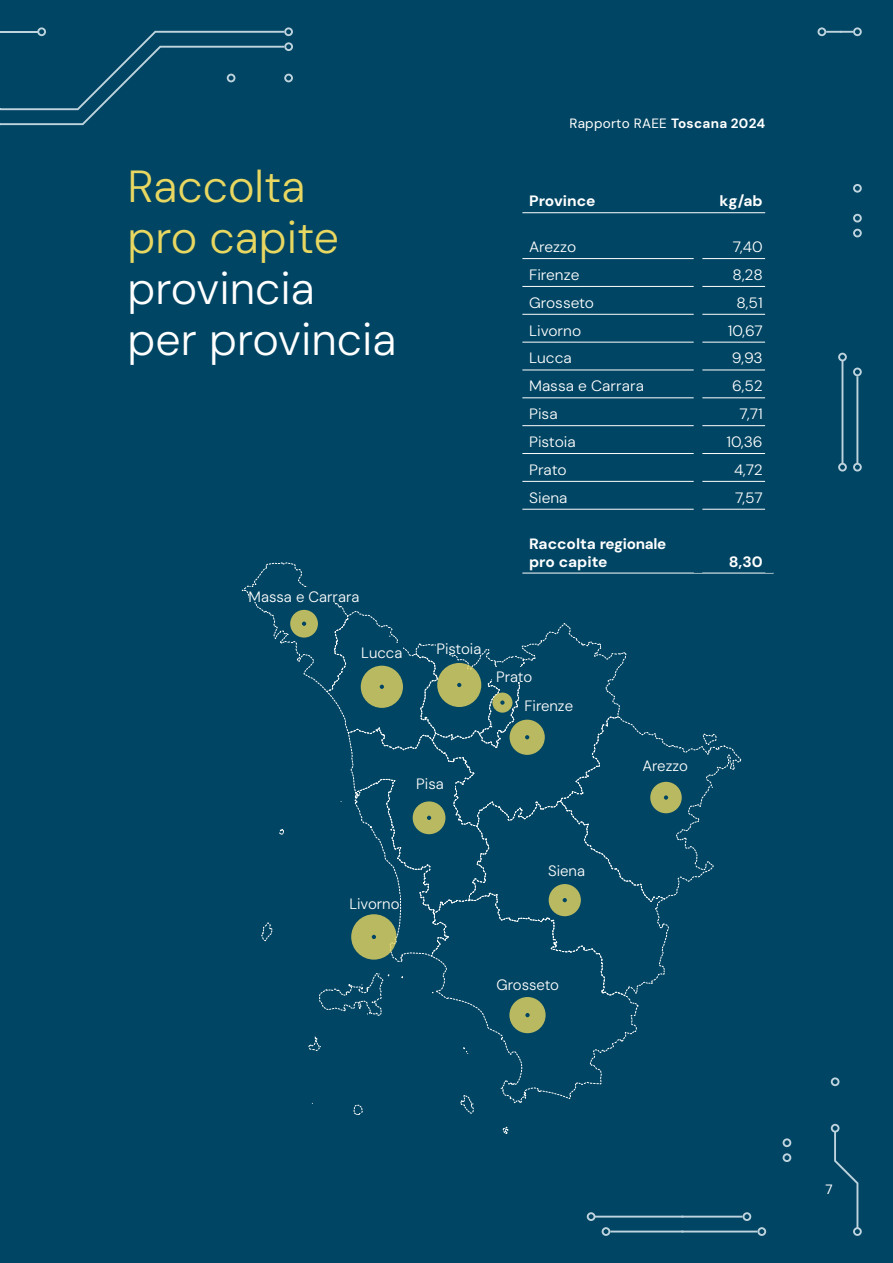
<style>
.page{position:relative;width:893px;height:1263px;background:#fff}
.page>*{position:absolute;margin:0;border:0;box-sizing:border-box;transform-origin:0 0}
.t1{font:300 45px/51px "DM Sans";color:#e8d761}
.t2{font:300 45px "DM Sans";color:#fff}
.t3{font:300 15px "DM Sans";color:#fff;scale:1.04 1}
.t4{font:300 15px "DM Sans";color:#fff}
.t5{font:700 15px "DM Sans";color:#fff;scale:1.04 1}
.t6{font:700 15px "DM Sans";letter-spacing:-.02em;color:#fff;scale:1.04 1}
.t7{font:13.5px "DM Sans";letter-spacing:.02em;color:#fff}
.s1{color:#fff}
.s2{font-weight:700}
</style>
<div class="page">
<div style="left:766px;top:0;width:127px;height:1263px;background:#004563"></div>
<svg style="left:853px;top:229px;width:9px;height:8px"></svg>
<svg style="left:853px;top:214px;width:9px;height:8px"></svg>
<svg style="left:853px;top:184px;width:9px;height:9px"></svg>
<svg style="left:838px;top:353px;width:9px;height:118px"></svg>
<svg style="left:853px;top:368px;width:9px;height:103px"></svg>
<svg style="left:831px;top:1077px;width:8px;height:9px"></svg>
<svg style="left:831px;top:1124px;width:31px;height:112px;background:#0f506c"></svg>
<svg style="left:783px;top:1138px;width:8px;height:9px"></svg>
<svg style="left:783px;top:1153px;width:8px;height:9px"></svg>
<svg style="left:817px;top:27px;width:45px;height:9px"></svg>
<div style="left:0;top:0;width:766px;height:1263px;background:#004563"></div>
<div style="left:249px;top:587px;width:110px;height:15px;background:#004563"></div>
<div style="left:361px;top:643px;width:41px;height:15px;background:#004563"></div>
<div style="left:436px;top:639px;width:45px;height:15px;background:#004563"></div>
<div style="left:492px;top:667px;width:45px;height:15px;background:#004563"></div>
<div style="left:525px;top:696px;width:48px;height:15px;background:#004563"></div>
<div style="left:641px;top:756px;width:48px;height:15px;background:#004563"></div>
<div style="left:406px;top:774px;width:48px;height:15px;background:#004563"></div>
<div style="left:542px;top:861px;width:49px;height:15px;background:#004563"></div>
<div style="left:496px;top:975px;width:63px;height:15px;background:#004563"></div>
<div style="left:349px;top:894px;width:51px;height:15px;background:#004563"></div>
<hr style="left:522px;top:258px;width:172px;height:1px;background:#fff">
<hr style="left:702px;top:258px;width:63px;height:1px;background:#fff">
<hr style="left:522px;top:286px;width:172px;height:1px;background:#fff">
<hr style="left:702px;top:286px;width:63px;height:1px;background:#fff">
<hr style="left:522px;top:314px;width:172px;height:1px;background:#fff">
<hr style="left:702px;top:314px;width:63px;height:1px;background:#fff">
<hr style="left:522px;top:342px;width:172px;height:1px;background:#fff">
<hr style="left:702px;top:342px;width:63px;height:1px;background:#fff">
<hr style="left:522px;top:370px;width:172px;height:1px;background:#fff">
<hr style="left:702px;top:370px;width:63px;height:1px;background:#fff">
<hr style="left:522px;top:398px;width:172px;height:1px;background:#fff">
<hr style="left:702px;top:398px;width:63px;height:1px;background:#fff">
<hr style="left:522px;top:425px;width:172px;height:1px;background:#fff">
<hr style="left:702px;top:425px;width:63px;height:1px;background:#fff">
<hr style="left:522px;top:453px;width:172px;height:1px;background:#fff">
<hr style="left:702px;top:453px;width:63px;height:1px;background:#fff">
<hr style="left:522px;top:481px;width:172px;height:1px;background:#fff">
<hr style="left:702px;top:481px;width:63px;height:1px;background:#fff">
<hr style="left:522px;top:509px;width:172px;height:1px;background:#fff">
<hr style="left:702px;top:509px;width:63px;height:1px;background:#fff">
<hr style="left:522px;top:573px;width:176px;height:1px;background:#fff">
<hr style="left:698px;top:573px;width:76px;height:1px;background:#fff">
<div style="left:694px;top:185px;width:8px;height:28px;background:#004563"></div>
<div style="left:765px;top:185px;width:9px;height:28px;background:#004563"></div>
<div style="left:694px;top:213px;width:8px;height:46px;background:#004563"></div>
<div style="left:694px;top:259px;width:8px;height:27px;background:#004563"></div>
<div style="left:765px;top:259px;width:9px;height:27px;background:#004563"></div>
<div style="left:694px;top:286px;width:8px;height:28px;background:#004563"></div>
<div style="left:765px;top:286px;width:9px;height:28px;background:#004563"></div>
<div style="left:694px;top:314px;width:8px;height:28px;background:#004563"></div>
<div style="left:765px;top:314px;width:9px;height:28px;background:#004563"></div>
<div style="left:694px;top:342px;width:8px;height:28px;background:#004563"></div>
<div style="left:765px;top:342px;width:9px;height:28px;background:#004563"></div>
<div style="left:694px;top:370px;width:8px;height:28px;background:#004563"></div>
<div style="left:765px;top:370px;width:9px;height:28px;background:#004563"></div>
<div style="left:694px;top:398px;width:8px;height:28px;background:#004563"></div>
<div style="left:765px;top:398px;width:9px;height:28px;background:#004563"></div>
<div style="left:694px;top:426px;width:8px;height:27px;background:#004563"></div>
<div style="left:765px;top:426px;width:9px;height:27px;background:#004563"></div>
<div style="left:694px;top:453px;width:8px;height:28px;background:#004563"></div>
<div style="left:765px;top:453px;width:9px;height:28px;background:#004563"></div>
<div style="left:694px;top:481px;width:8px;height:28px;background:#004563"></div>
<div style="left:765px;top:481px;width:9px;height:28px;background:#004563"></div>
<div style="left:694px;top:509px;width:8px;height:64px;background:#004563"></div>
<div style="left:765px;top:509px;width:9px;height:64px;background:#004563"></div>
<hr style="left:698px;top:212px;width:67px;height:1px;background:#fff">
<hr style="left:522px;top:212px;width:176px;height:1px;background:#fff">
<div style="left:765px;top:213px;width:9px;height:46px;background:#004563"></div>
<p class="t1" style="left:128px;top:160px;width:213px">Raccolta pro capite <span class="s1">provincia</span></p>
<p class="t2" style="left:128px;top:311px;width:270px">per provincia</p>
<p class="t4" style="left:249px;top:588px;width:112px">Massa e Carrara</p>
<p class="t4" style="left:361px;top:643px;width:43px">Lucca</p>
<p class="t4" style="left:436px;top:640px;width:46px">Pistoia</p>
<p class="t7" style="left:570px;top:115px;width:197px">Rapporto RAEE <span class="s2">Toscana 2024</span></p>
<p class="t5" style="left:529px;top:192px;width:65px">Province</p>
<p class="t5" style="left:719px;top:192px;width:43px">kg/ab</p>
<p class="t3" style="left:529px;top:238px;width:47px">Arezzo</p>
<p class="t3" style="left:733px;top:238px;width:30px">7,40</p>
<p class="t3" style="left:529px;top:265px;width:50px">Firenze</p>
<p class="t3" style="left:733px;top:265px;width:30px">8,28</p>
<p class="t3" style="left:529px;top:293px;width:64px">Grosseto</p>
<p class="t3" style="left:736px;top:293px;width:27px">8,51</p>
<p class="t3" style="left:529px;top:321px;width:52px">Livorno</p>
<p class="t3" style="left:728px;top:321px;width:35px">10,67</p>
<p class="t3" style="left:529px;top:349px;width:42px">Lucca</p>
<p class="t3" style="left:732px;top:349px;width:31px">9,93</p>
<p class="t3" style="left:529px;top:377px;width:112px">Massa e Carrara</p>
<p class="t3" style="left:732px;top:377px;width:31px">6,52</p>
<p class="t3" style="left:529px;top:405px;width:29px">Pisa</p>
<p class="t3" style="left:739px;top:405px;width:24px">7,71</p>
<p class="t3" style="left:529px;top:433px;width:46px">Pistoia</p>
<p class="t3" style="left:726px;top:433px;width:36px">10,36</p>
<p class="t3" style="left:529px;top:460px;width:38px">Prato</p>
<p class="t3" style="left:734px;top:460px;width:29px">4,72</p>
<p class="t3" style="left:529px;top:488px;width:38px">Siena</p>
<p class="t3" style="left:735px;top:488px;width:28px">7,57</p>
<p class="t6" style="left:529px;top:534px;width:134px">Raccolta regionale</p>
<p class="t5" style="left:529px;top:552px;width:77px">pro capite</p>
<p class="t5" style="left:729px;top:552px;width:34px">8,30</p>
<p class="t4" style="left:496px;top:668px;width:38px">Prato</p>
<p class="t4" style="left:525px;top:697px;width:50px">Firenze</p>
<p class="t4" style="left:416px;top:775px;width:29px">Pisa</p>
<p class="t4" style="left:642px;top:757px;width:47px">Arezzo</p>
<p class="t4" style="left:349px;top:895px;width:52px">Livorno</p>
<p class="t4" style="left:548px;top:861px;width:38px">Siena</p>
<p class="t4" style="left:496px;top:975px;width:64px">Grosseto</p>
<p class="t7" style="left:826px;top:1181px;width:9px">7</p>
</div>
